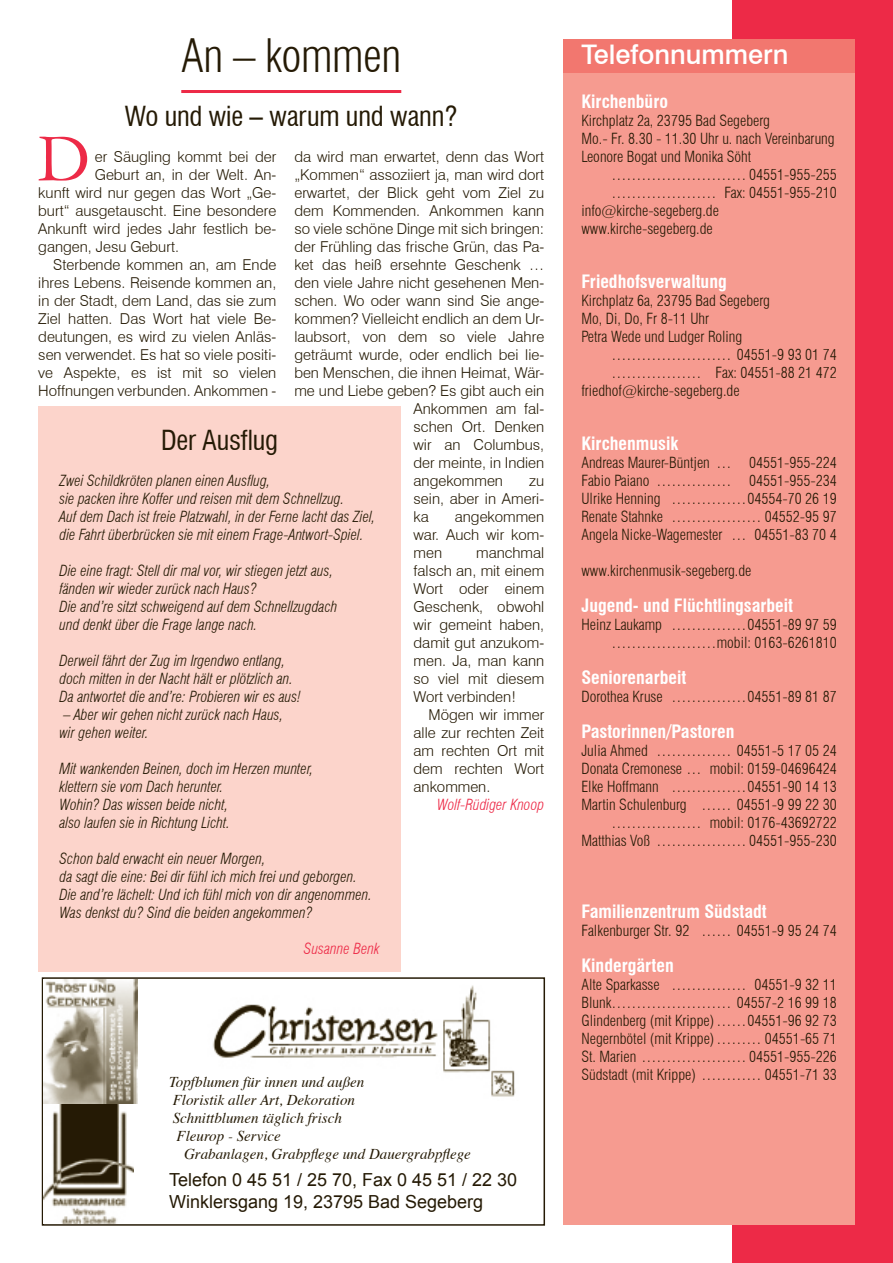
<style>
.page{position:relative;width:893px;height:1263px;background:#fff}
.page>*{position:absolute;margin:0;border:0;box-sizing:border-box;transform-origin:0 0}
.t1{font:68.25px "Garamond";color:#ed2a47}
.t2{font:300 condensed 45px "Swiss 721 BT";letter-spacing:-.01em;color:#251a05}
.t3{font:condensed 27px "Swiss 721 BT";letter-spacing:-.01em;color:#251a05}
.t4{font:500 27px "Swiss 721 BT";color:#fff}
.t5{font:700 condensed 18px "Swiss 721 BT";color:#fff}
.t6{font:18px/22px "Arial";color:#251a05}
.t7{font:300 15px/18px "Swiss 721 BT";color:#251a05;text-align:justify}
.t8{font:300 condensed 15px/18px "Swiss 721 BT";color:#251a05}
.t9{font:italic 300 condensed 15px/18px "Swiss 721 BT";color:#251a05}
.t10{font:italic 15px/18px "Times";color:#251a05}
.t11{font:italic 300 condensed 15px "Swiss 721 BT";color:#ed2a47}
</style>
<div class="page">
<div style="left:732px;top:0;width:161px;height:1263px;background:#ed2a47"></div>
<div style="left:563px;top:73px;width:292px;height:1152px;background:#f69b90"></div>
<div style="left:563px;top:39px;width:292px;height:34px;background:#f2776f"></div>
<hr style="left:181px;top:90px;width:220px;height:3px;background:#ed2a47">
<div style="left:42px;top:977px;width:503px;height:249px;background:#fff;border:2px solid #251a05"></div>
<img style="left:213px;top:985px;width:303px;height:112px">
<img style="left:44px;top:1103px;width:89px;height:120px">
<img style="left:44px;top:979px;width:94px;height:124px">
<div style="left:38px;top:407px;width:363px;height:565px;background:#fcd4cb"></div>
<h2 class="t2" style="left:181px;top:38px;width:222px">An – kommen</h2>
<h3 class="t3" style="left:125px;top:105px;width:334px">Wo und wie – warum und wann?</h3>
<h1 class="t1" style="left:38px;top:135px;width:54px">D</h1>
<p class="t7" style="left:95px;top:149px;width:183px">er Säugling kommt bei der</p>
<p class="t7" style="left:95px;top:167px;width:183px">Geburt an, in der Welt. An-</p>
<p class="t7" style="left:38px;top:185px;width:240px">kunft wird nur gegen das Wort „Ge-</p>
<p class="t7" style="left:38px;top:203px;width:240px">burt“ ausgetauscht. Eine besondere</p>
<p class="t7" style="left:38px;top:221px;width:240px">Ankunft wird jedes Jahr festlich be-</p>
<p class="t7" style="left:38px;top:239px;width:142px">gangen, Jesu Geburt.</p>
<p class="t7" style="left:53px;top:257px;width:225px">Sterbende kommen an, am Ende</p>
<p class="t7" style="left:38px;top:275px;width:240px">ihres Lebens. Reisende kommen an,</p>
<p class="t7" style="left:38px;top:293px;width:240px">in der Stadt, dem Land, das sie zum</p>
<p class="t7" style="left:38px;top:311px;width:240px">Ziel hatten. Das Wort hat viele Be-</p>
<p class="t7" style="left:38px;top:329px;width:240px">deutungen, es wird zu vielen Anläs-</p>
<p class="t7" style="left:38px;top:347px;width:240px">sen verwendet. Es hat so viele positi-</p>
<p class="t7" style="left:38px;top:365px;width:240px">ve Aspekte, es ist mit so vielen</p>
<p class="t7" style="left:38px;top:383px;width:240px">Hoffnungen verbunden. Ankommen -</p>
<p class="t7" style="left:294px;top:149px;width:251px">da wird man erwartet, denn das Wort</p>
<p class="t7" style="left:294px;top:167px;width:251px">„Kommen“ assoziiert ja, man wird dort</p>
<p class="t7" style="left:294px;top:185px;width:251px">erwartet, der Blick geht vom Ziel zu</p>
<p class="t7" style="left:294px;top:203px;width:251px">dem Kommenden. Ankommen kann</p>
<p class="t7" style="left:294px;top:221px;width:251px">so viele schöne Dinge mit sich bringen:</p>
<p class="t7" style="left:294px;top:239px;width:251px">der Frühling das frische Grün, das Pa-</p>
<p class="t7" style="left:294px;top:257px;width:251px">ket das heiß ersehnte Geschenk …</p>
<p class="t7" style="left:294px;top:275px;width:251px">den viele Jahre nicht gesehenen Men-</p>
<p class="t7" style="left:294px;top:293px;width:251px">schen. Wo oder wann sind Sie ange-</p>
<p class="t7" style="left:294px;top:311px;width:251px">kommen? Vielleicht endlich an dem Ur-</p>
<p class="t7" style="left:294px;top:329px;width:251px">laubsort, von dem so viele Jahre</p>
<p class="t7" style="left:294px;top:347px;width:251px">geträumt wurde, oder endlich bei lie-</p>
<p class="t7" style="left:294px;top:365px;width:251px">ben Menschen, die ihnen Heimat, Wär-</p>
<p class="t7" style="left:294px;top:383px;width:251px">me und Liebe geben? Es gibt auch ein</p>
<p class="t7" style="left:414px;top:401px;width:132px">Ankommen am fal-</p>
<p class="t7" style="left:414px;top:419px;width:132px">schen Ort. Denken</p>
<p class="t7" style="left:414px;top:437px;width:132px">wir an Columbus,</p>
<p class="t7" style="left:414px;top:455px;width:132px">der meinte, in Indien</p>
<p class="t7" style="left:414px;top:473px;width:91px">angekommen</p>
<h3 class="t3" style="left:161px;top:429px;width:118px">Der Ausflug</h3>
<p class="t9" style="left:60px;top:473px;width:317px">Zwei Schildkröten planen einen Ausflug,<br>sie packen ihre Koffer und reisen mit dem Schnellzug.<br>Auf dem Dach ist freie Platzwahl, in der Ferne lacht das Ziel, die Fahrt überbrücken sie mit einem Frage-Antwort-Spiel.</p>
<p class="t9" style="left:60px;top:563px;width:279px">Die eine fragt: Stell dir mal vor, wir stiegen jetzt aus, fänden wir wieder zurück nach Haus?<br>Die and’re sitzt schweigend auf dem Schnellzugdach und denkt über die Frage lange nach.</p>
<p class="t9" style="left:60px;top:653px;width:243px">Derweil fährt der Zug im Irgendwo entlang, doch mitten in der Nacht hält er plötzlich an.<br>Da antwortet die and’re: Probieren wir es aus!</p>
<p class="t9" style="left:60px;top:707px;width:225px">– Aber wir gehen nicht zurück nach Haus, wir gehen weiter.</p>
<p class="t9" style="left:60px;top:761px;width:255px">Mit wankenden Beinen, doch im Herzen munter, klettern sie vom Dach herunter.<br>Wohin? Das wissen beide nicht,<br>also laufen sie in Richtung Licht.</p>
<p class="t9" style="left:60px;top:851px;width:314px">Schon bald erwacht ein neuer Morgen,<br>da sagt die eine: Bei dir fühl ich mich frei und geborgen.<br>Die and’re lächelt: Und ich fühl mich von dir angenommen.<br>Was denkst du? Sind die beiden angekommen?</p>
<p class="t11" style="left:304px;top:943px;width:77px">Susanne Benk</p>
<p class="t7" style="left:414px;top:473px;width:132px;text-indent:116px">zu sein, aber in Ameri&shy;ka</p>
<p class="t7" style="left:414px;top:509px;width:132px;text-indent:41px">angekommen war. Auch wir kom&shy;men</p>
<p class="t7" style="left:414px;top:545px;width:132px;text-indent:63px">manchmal falsch an, mit einem Wort oder einem Geschenk, obwohl wir gemeint haben, damit gut anzukom&shy;men. Ja, man kann so viel mit diesem Wort verbinden!</p>
<p class="t7" style="left:414px;top:707px;width:132px;text-indent:15px">Mögen wir immer alle zur rechten Zeit am rechten Ort mit dem rechten Wort ankommen.</p>
<p class="t11" style="left:437px;top:799px;width:109px">Wolf-Rüdiger Knoop</p>
<p class="t10" style="left:169px;top:1074px;width:197px">Topfblumen für innen und außen<br>Floristik aller Art, Dekoration<br>Schnittblumen täglich frisch<br>Fleurop - Service</p>
<p class="t10" style="left:184px;top:1146px;width:288px">Grabanlagen, Grabpflege und Dauergrabpflege</p>
<p class="t6" style="left:169px;top:1170px;width:350px">Telefon 0 45 51 / 25 70, Fax 0 45 51 / 22 30<br>Winklersgang 19, 23795 Bad Segeberg</p>
<h3 class="t4" style="left:581px;top:44px;width:209px">Telefonnummern</h3>
<p class="t5" style="left:581px;top:94px;width:88px">Kirchenbüro</p>
<p class="t8" style="left:581px;top:113px;width:255px">Kirchplatz 2a, 23795 Bad Segeberg<br>Mo.- Fr. 8.30 - 11.30 Uhr u. nach Vereinbarung<br>Leonore Bogat und Monika Söht</p>
<p class="t8" style="left:611px;top:167px;width:227px">……………………… 04551-955-255</p>
<p class="t8" style="left:611px;top:185px;width:227px">………………… Fax: 04551-955-210</p>
<p class="t8" style="left:581px;top:203px;width:139px">info@kirche-segeberg.de</p>
<p class="t8" style="left:581px;top:221px;width:133px">www.kirche-segeberg.de</p>
<p class="t5" style="left:581px;top:274px;width:147px">Friedhofsverwaltung</p>
<p class="t8" style="left:581px;top:293px;width:190px">Kirchplatz 6a, 23795 Bad Segeberg<br>Mo, Di, Do, Fr 8-11 Uhr<br>Petra Wede und Ludger Roling</p>
<p class="t8" style="left:611px;top:347px;width:227px">…………………… 04551-9 93 01 74</p>
<p class="t8" style="left:611px;top:365px;width:227px">……………… Fax: 04551-88 21 472</p>
<p class="t8" style="left:581px;top:383px;width:160px">friedhof@kirche-segeberg.de</p>
<p class="t5" style="left:581px;top:436px;width:98px">Kirchenmusik</p>
<p class="t8" style="left:581px;top:455px;width:257px;text-align:justify">Andreas Maurer-Büntjen … 04551-955-224<br>Fabio Paiano …………… 04551-955-234<br>Ulrike Henning ……………04554-70 26 19<br>Renate Stahnke ……………… 04552-95 97<br>Angela Nicke-Wagemester … 04551-83 70 4</p>
<p class="t8" style="left:581px;top:563px;width:172px">www.kirchenmusik-segeberg.de</p>
<p class="t5" style="left:581px;top:598px;width:213px">Jugend- und Flüchtlingsarbeit</p>
<p class="t8" style="left:581px;top:617px;width:257px;text-align:right">Heinz Laukamp ……………04551-89 97 59 …………………mobil: 0163-6261810</p>
<p class="t5" style="left:581px;top:670px;width:106px">Seniorenarbeit</p>
<p class="t8" style="left:581px;top:689px;width:257px">Dorothea Kruse ……………04551-89 81 87</p>
<p class="t5" style="left:581px;top:724px;width:155px">Pastorinnen/Pastoren</p>
<p class="t8" style="left:581px;top:743px;width:257px;text-align:right">Julia Ahmed …………… 04551-5 17 05 24<br>Donata Cremonese … mobil: 0159-04696424<br>Elke Hoffmann ……………04551-90 14 13<br>Martin Schulenburg …… 04551-9 99 22 30 ……………… mobil: 0176-43692722<br>Matthias Voß ……………… 04551-955-230</p>
<p class="t5" style="left:581px;top:904px;width:187px">Familienzentrum Südstadt</p>
<p class="t8" style="left:581px;top:923px;width:257px">Falkenburger Str. 92 …… 04551-9 95 24 74</p>
<p class="t5" style="left:581px;top:958px;width:94px">Kindergärten</p>
<p class="t8" style="left:581px;top:977px;width:257px;text-align:justify">Alte Sparkasse …………… 04551-9 32 11<br>Blunk …………………… 04557-2 16 99 18<br>Glindenberg (mit Krippe) ……04551-96 92 73<br>Negernbötel (mit Krippe) ……… 04551-65 71<br>St. Marien ………………… 04551-955-226<br>Südstadt (mit Krippe) ………… 04551-71 33</p>
</div>
